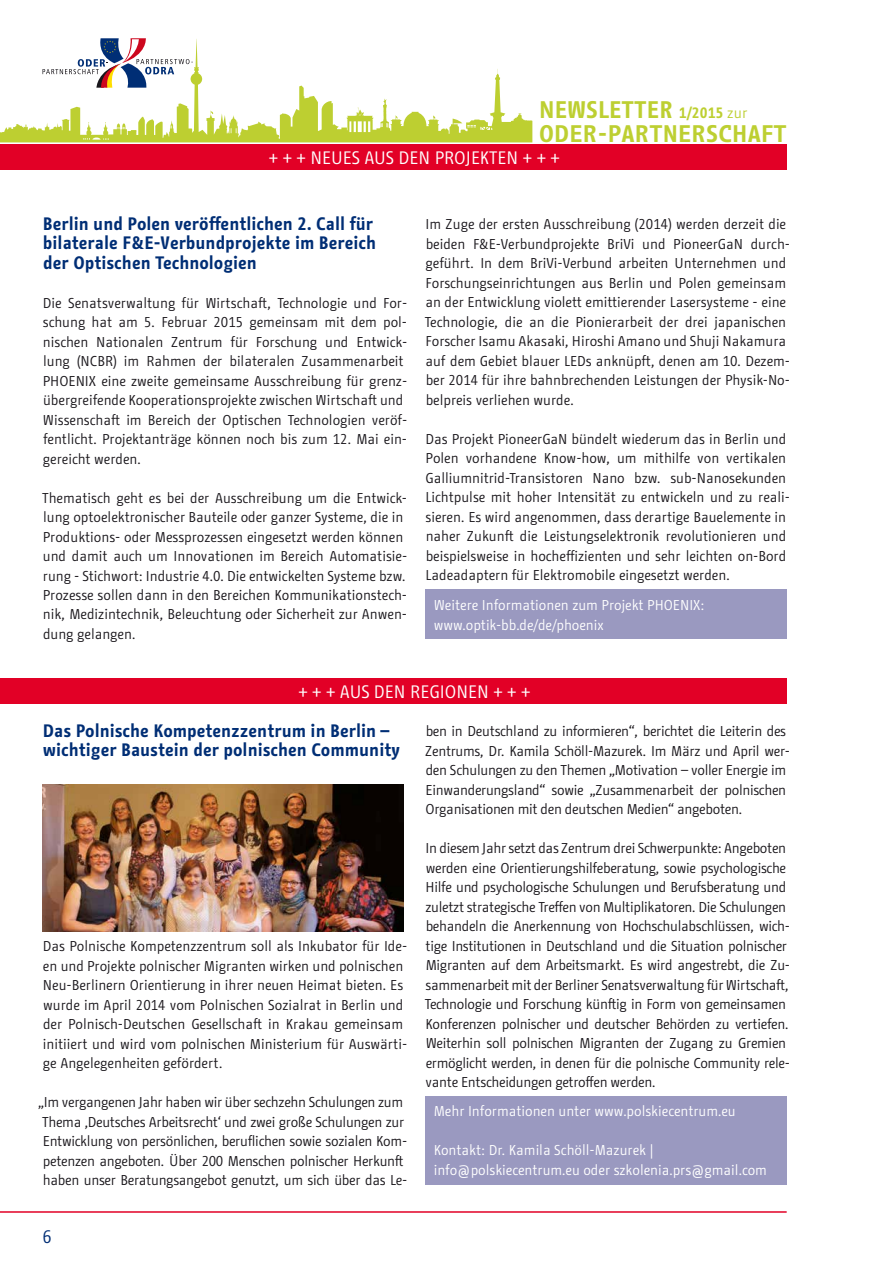
<style>
.page{position:relative;width:893px;height:1263px;background:#fff}
.page>*{position:absolute;margin:0;border:0;box-sizing:border-box;transform-origin:0 0}
.t1{font:700 24px "BMF Change Sans Cond Int";letter-spacing:.005em;color:#bdcf31}
.t2{font:700 24px "BMF Change Letter Int";letter-spacing:.005em;color:#bdcf31}
.t3{font:700 18px/19.5px "BMF Change Sans Cond Int";color:#002e75}
.t4{font:18px "BMF Change Sans Cond Int";color:#fff}
.t5{font:18px "BMF Change Sans Cond Int";color:#002e75}
.t6{font:14.25px/19.5px "BMF Change Sans Cond Int";color:#1a171c}
.t7{font:14.25px/19.5px "BMF Change Sans Cond Int";letter-spacing:-.02em;color:#1a171c}
.t8{font:14.25px/19.5px "BMF Change Sans Cond Int";color:#fff}
.s1{font-size:15px}
.s2{font-weight:400;font-size:15px}
</style>
<div class="page">
<hr style="left:0;top:1211px;width:787px;height:2px;background:#e20026">
<svg style="left:0;top:39px;width:532px;height:103px"></svg>
<svg style="left:43px;top:38px;width:150px;height:50px"></svg>
<div style="left:0;top:145px;width:786px;height:25px;background:#e20026"></div>
<div style="left:0;top:678px;width:786px;height:26px;background:#e20026"></div>
<div style="left:425px;top:590px;width:362px;height:49px;background:#9a99c0"></div>
<img style="left:43px;top:784px;width:361px;height:148px">
<div style="left:425px;top:1096px;width:362px;height:89px;background:#9a99c0"></div>
<h1 class="t1" style="left:539px;top:94px;width:210px">Newsletter <span class="s1">1/2015</span> <span class="s2">zur</span></h1>
<h1 class="t2" style="left:539px;top:118px;width:249px">ODER-PARTNERSCHAFT</h1>
<p class="t4" style="left:269px;top:146px;width:207px">+ + + Neues aus den Projekten</p>
<p class="t4" style="left:523px;top:146px;width:39px">+ + +</p>
<p class="t3" style="left:43px;top:213px;width:335px">Berlin und Polen veröffentlichen 2. Call für bilaterale F&amp;E-Verbundprojekte im Bereich der Optischen Technologien</p>
<p class="t6" style="left:43px;top:293px;width:366px">Die Senatsverwaltung für Wirtschaft, Technologie und For&shy;schung hat am 5. Februar 2015 gemeinsam mit dem pol&shy;nischen Nationalen Zentrum für Forschung und Entwick&shy;lung (NCBR) im Rahmen der bilateralen Zusammenarbeit PHO ENIX eine zweite gemeinsame Ausschreibung für grenz&shy;übergreifende Kooperationsprojekte zwischen Wirtschaft und Wissenschaft im Bereich der Optischen Technologien veröf&shy;fentlicht. Projektanträge können noch bis zum 12. Mai ein&shy;gereicht werden.</p>
<p class="t6" style="left:42px;top:487px;width:367px">Thematisch geht es bei der Ausschreibung um die Entwick&shy;lung optoelektronischer Bauteile oder ganzer Systeme, die in Produktions- oder Messprozessen eingesetzt werden können und damit auch um Innovationen im Bereich Automatisie&shy;rung - Stichwort: Industrie 4.0. Die entwickelten Systeme bzw.<br>Prozesse sollen dann in den Bereichen Kommunikationstech&shy;nik, Medizintechnik, Beleuchtung oder Sicherheit zur Anwen&shy;dung gelangen.</p>
<p class="t6" style="left:425px;top:214px;width:367px">Im Zuge der ersten Ausschreibung (2014) werden derzeit die beiden F&amp;E-Verbundprojekte BriVi und PioneerGaN durch&shy;geführt. In dem BriVi-Verbund arbeiten U nternehmen und Forschungseinrichtungen aus Berlin und Polen gemeinsam an der Entwicklung violett emittierender Lasersysteme - eine Technologie, die an die Pionierarbeit der drei japanischen Forscher Isamu Akasaki, H iroshi Amano und Shuji Nakamura auf dem Gebiet blauer LEDs anknüpft, denen am 10. Dezem&shy;ber 2014 für ihre bahnbrechenden Leistungen der Physik-No&shy;belpreis verliehen wurde.</p>
<p class="t6" style="left:426px;top:429px;width:366px">Das Projekt PioneerGaN bündelt wiederum das in Berlin und Polen vorhandene Know-how, um mithilfe von vertikalen Galliumnitrid-Transistoren Nano bzw. sub-Nanosekunden Lichtpulse mit hoher Intensität zu entwickeln und zu reali&shy;sieren. Es wird angenommen, dass derartige Bauelemente in naher Zukunft die Leistungselektronik revolutionieren und beispielsweise in hocheffizienten und sehr leichten on-Bord Ladeadaptern für Elektromobile eingesetzt werden.</p>
<p class="t8" style="left:434px;top:595px;width:272px">Weitere Informationen zum Projekt PHO ENIX: www.optik-bb.de/de/phoenix</p>
<p class="t4" style="left:298px;top:680px;width:169px">+ + + Aus den Regionen</p>
<p class="t4" style="left:493px;top:680px;width:39px">+ + +</p>
<p class="t3" style="left:43px;top:720px;width:359px">Das Polnische Kompetenzzentrum in Berlin – wichtiger Baustein der polnischen Community</p>
<p class="t6" style="left:43px;top:936px;width:366px">Das Polnische Kompetenzzentrum soll als Inkubator für Ide&shy;en und Projekte polnischer Migranten wirken und polnischen Neu-Berlinern Orientierung in ihrer neuen Heimat bieten. Es wurde im April 2014 vom Polnischen Sozialrat in Berlin und der Polnisch-Deutschen Gesellschaft in Krakau gemeinsam initiiert und wird vom polnischen Ministerium für Auswärti&shy;ge Angelegenheiten gefördert.</p>
<p class="t7" style="left:38px;top:1092px;width:370px">„Im vergangenen Jahr haben wir über sechzehn Schulungen zum Thema ‚Deutsches Arbeitsrecht‘ und zwei große Schulungen zur Entwicklung von persönlichen, beruflichen sowie sozialen Kom&shy;petenzen angeboten. Über 200 Menschen polnischer Herkunft haben unser Beratungsangebot genutzt, um sich über das Le-</p>
<p class="t5" style="left:43px;top:1224px;width:11px">6</p>
<p class="t7" style="left:425px;top:721px;width:366px">ben in Deutschland zu informieren“, berichtet die Leiterin des Zentrums, Dr. Kamila Schöll-Mazurek. Im März und April wer&shy;den Schulungen zu den Themen „Motivation – voller Energie im Einwanderungsland“ sowie „Zusammenarbeit der polnischen Organisationen mit den deutschen Medien“ angeboten.</p>
<p class="t7" style="left:425px;top:838px;width:367px">In diesem Jahr setzt das Zentrum drei Schwerpunkte: Angeboten werden eine Orientierungshilfeberatung, sowie psychologische H ilfe und psychologische Schulungen und Berufsberatung und zuletzt strategische Treffen von Multiplikatoren. Die Schulungen behandeln die Anerkennung von Hochschulabschlüssen, wich&shy;tige Institutionen in Deutschland und die Situation polnischer Migranten auf dem Arbeitsmarkt. Es wird angestrebt, die Zu&shy;sammenarbeit mit der Berliner Senatsverwaltung für Wirtschaft, Technologie und Forschung künftig in Form von gemeinsamen Konferenzen polnischer und deutscher Behörden zu vertiefen.<br>Weiterhin soll polnischen Migranten der Zugang zu Gremien ermöglicht werden, in denen für die polnische Community rele&shy;vante Entscheidungen getroffen werden.</p>
<p class="t8" style="left:434px;top:1101px;width:304px">Mehr Informationen unter www.polskiecentrum.eu</p>
<p class="t8" style="left:434px;top:1140px;width:335px">Kontakt: Dr. Kamila Schöll-Mazurek | info@polskiecentrum.eu oder szkolenia.prs@gmail.com</p>
</div>
